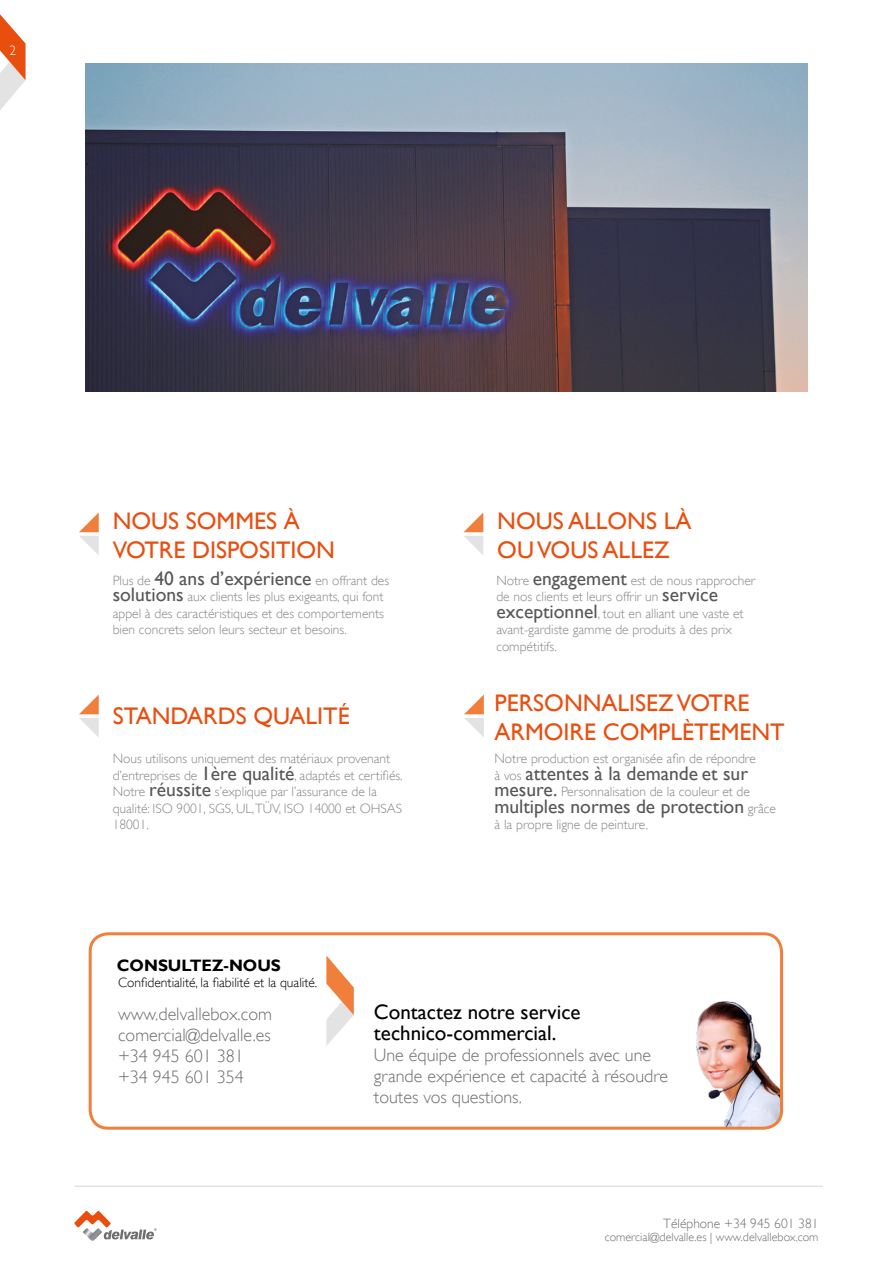
<style>
.page{position:relative;width:893px;height:1263px;background:#fff}
.page>*{position:absolute;margin:0;border:0;box-sizing:border-box;transform-origin:0 0}
.t1{font:24px/28.8px "Gill Sans";color:#e94e0f}
.t2{font:21px/21px "Gill Sans";color:#000}
.t3{font:19.5px "Gill Sans";color:#575756}
.t4{font:300 18px/21.3px "Gill Sans";color:#706f6f}
.t5{font:300 18px/21px "Gill Sans";color:#706f6f}
.t6{font:700 16.5px "Gill Sans";color:#000}
.t7{font:300 13.5px/16.5px "Gill Sans";color:#878787}
.t8{font:300 13.5px "Gill Sans";color:#000}
.t9{font:300 13.5px "Gill Sans";color:#706f6f}
.t10{font:300 13.5px "Gill Sans";color:#fff}
.t11{font:300 12px "Gill Sans";color:#706f6f}
.s1{font-weight:400;font-size:19.5px;color:#575756}
.s2{font-weight:300;font-size:13.5px;color:#878787}
</style>
<div class="page">
<svg style="left:0;top:14px;width:26px;height:96px"></svg>
<svg style="left:74px;top:1210px;width:83px;height:29px"></svg>
<img style="left:83px;top:1228px;width:19px;height:13px">
<hr style="left:75px;top:1185px;width:747px;height:2px;background:#e3e3e3">
<img style="left:85px;top:64px;width:723px;height:327px">
<svg style="left:79px;top:512px;width:20px;height:43px"></svg>
<svg style="left:464px;top:694px;width:20px;height:43px"></svg>
<svg style="left:79px;top:694px;width:20px;height:43px"></svg>
<svg style="left:463px;top:513px;width:20px;height:42px"></svg>
<img style="left:696px;top:1001px;width:83px;height:125px">
<div style="left:89px;top:932px;width:694px;height:198px;border:3px solid #f07f3c;border-radius:18px"></div>
<svg style="left:326px;top:955px;width:28px;height:91px"></svg>
<p class="t10" style="left:10px;top:43px;width:8px">2</p>
<h1 class="t1" style="left:113px;top:507px;width:224px">NOUS SOMMES À<br>VOTRE DISPOSITION</h1>
<p class="t7" style="left:113px;top:572px;width:278px">Plus de <span class="s1">40 ans d’expérience</span> en offrant des <span class="s1">solutions</span> aux clients les plus exigeants, qui font appel à des caractéristiques et des comportements bien concrets selon leurs secteur et besoins.</p>
<h1 class="t1" style="left:113px;top:702px;width:239px">STANDARDS QUALITÉ</h1>
<p class="t7" style="left:113px;top:751px;width:291px">Nous utilisons uniquement des matériaux provenant d’entreprises de <span class="s1">1ère qualité</span>, adaptés et certifiés.<br>Notre <span class="s1">réussite</span> s’explique par l’assurance de la qualité: ISO 9001, SGS, UL,TÜV, ISO 14000 et OHSAS 18001.</p>
<p class="t6" style="left:117px;top:955px;width:165px">CONSULTEZ-NOUS</p>
<p class="t8" style="left:118px;top:975px;width:201px">Confidentialité, la fiabilité et la qualité.</p>
<h1 class="t1" style="left:497px;top:507px;width:196px">NOUS ALLONS LÀ<br>OU VOUS ALLEZ</h1>
<p class="t7" style="left:496px;top:572px;width:260px">Notre <span class="s1">engagement</span> est de nous rapprocher de nos clients et leurs offrir un <span class="s1">service exceptionnel</span>, tout en alliant une vaste et avant-gardiste gamme de produits à des prix compétitifs.</p>
<h1 class="t1" style="left:495px;top:689px;width:292px">PERSONNALISEZ VOTRE<br>ARMOIRE COMPLÈTEMENT</h1>
<p class="t7" style="left:495px;top:751px;width:263px">Notre production est organisée afin de répondre</p>
<h3 class="t3" style="left:495px;top:762px;width:255px"><span class="s2">à vos</span> attentes à la demande et sur</h3>
<p class="t7" style="left:495px;top:784px;width:257px"><span class="s1">mesure.</span> Personnalisation de la couleur et de</p>
<h3 class="t3" style="left:495px;top:795px;width:283px">multiples normes de protection <span class="s2">grâce</span></h3>
<p class="t7" style="left:495px;top:817px;width:155px">à la propre ligne de peinture.</p>
<h3 class="t5" style="left:118px;top:1004px;width:155px">www.delvallebox.com comercial@delvalle.es +34 945 601 381 +34 945 601 354</h3>
<h2 class="t2" style="left:374px;top:1001px;width:208px">Contactez notre service technico-commercial.</h2>
<h3 class="t4" style="left:374px;top:1044px;width:295px">Une équipe de professionnels avec une grande expérience et capacité à résoudre toutes vos questions.</h3>
<p class="t9" style="left:663px;top:1215px;width:157px">Téléphone +34 945 601 381</p>
<p class="t11" style="left:605px;top:1230px;width:215px">comercial@delvalle.es | www.delvallebox.com</p>
</div>
